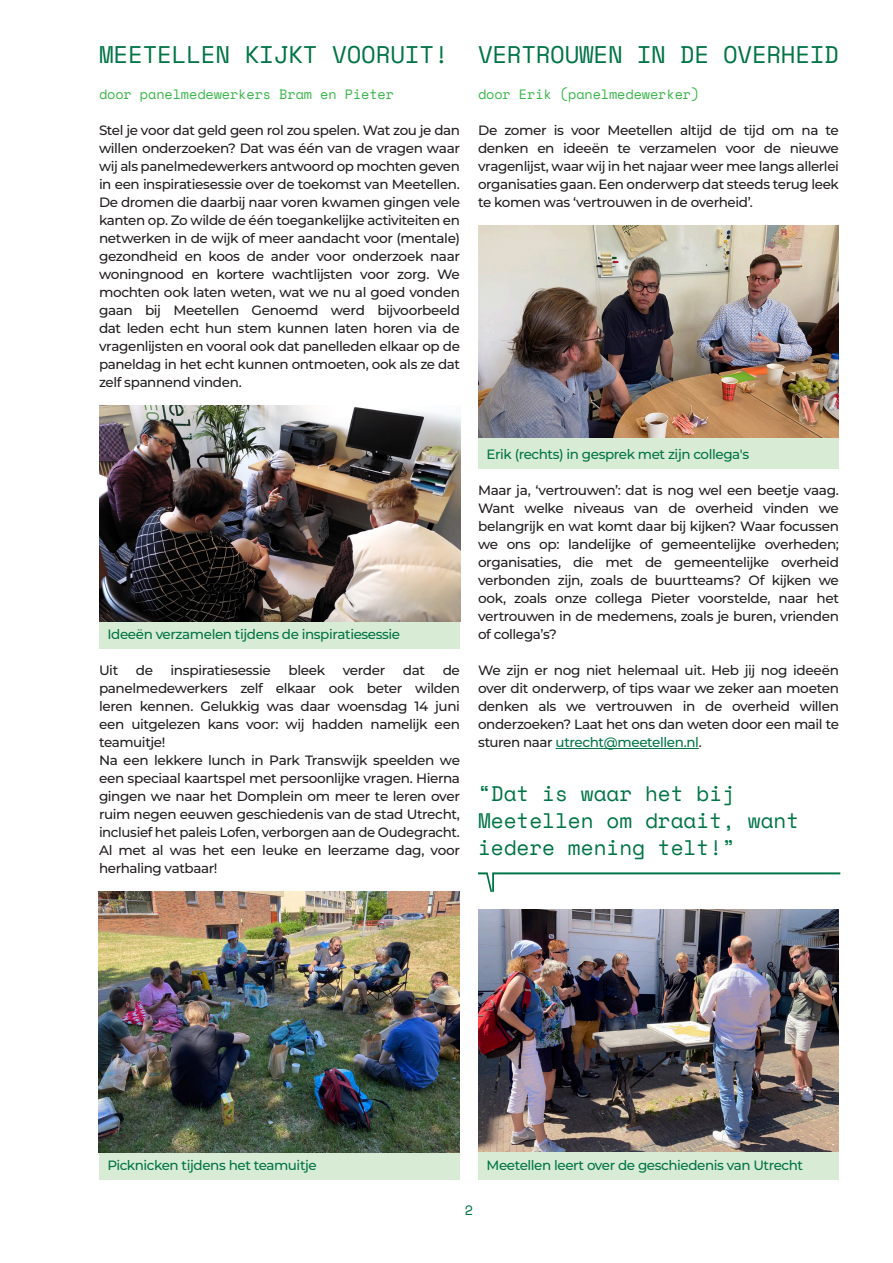
<style>
.page{position:relative;width:893px;height:1263px;background:#fff}
.page>*{position:absolute;margin:0;border:0;box-sizing:border-box;transform-origin:0 0}
.t1{font:24px "Space Mono";letter-spacing:-.005em;color:#017446}
.t2{font:21px/27px "Space Mono";color:#017446}
.Copy{font:500 13.5px/18px "Montserrat";letter-spacing:-.03em;color:#231f20;text-align:justify}
.Copy-2{font:500 13.5px "Montserrat";letter-spacing:-.03em;color:#017446}
.Credits{font:13.5px "Space Mono";letter-spacing:-.005em;color:#3ab54a}
.t3{font:13.5px "Space Mono";color:#017446}
.s1{color:#017446}
</style>
<div class="page">
<hr style="left:556px;top:748px;width:143px;height:1px;background:#017446">
<img style="left:478px;top:225px;width:361px;height:213px">
<img style="left:478px;top:909px;width:361px;height:243px">
<div style="left:99px;top:618px;width:361px;height:30px;background:#d8ebd4"></div>
<img style="left:99px;top:405px;width:361px;height:216px">
<div style="left:99px;top:1149px;width:361px;height:30px;background:#d8ebd4"></div>
<img style="left:99px;top:891px;width:361px;height:261px">
<div style="left:478px;top:1152px;width:361px;height:27px;background:#d8ebd4"></div>
<svg style="left:478px;top:872px;width:362px;height:20px"></svg>
<div style="left:478px;top:438px;width:361px;height:30px;background:#d8ebd4"></div>
<h1 class="t1" style="left:99px;top:37px;width:351px">MEETELLEN KIJKT VOORUIT!</h1>
<p class="Credits" style="left:99px;top:84px;width:297px">door panelmedewerkers Bram en Pieter</p>
<p class="Copy" style="left:99px;top:121px;width:362px">Stel je voor dat geld geen rol zou spelen. Wat zou je dan willen onderzoeken? Dat was één van de vragen waar wij als panelmedewerkers antwoord op mochten geven in een inspiratiesessie over de toekomst van Meetellen.<br>De dromen die daarbij naar voren kwamen gingen vele kanten op. Zo wilde de één toegankelijke activiteiten en netwerken in de wijk of meer aandacht voor (mentale) gezondheid en koos de ander voor onderzoek naar woningnood en kortere wachtlijsten voor zorg. We mochten ook laten weten, wat we nu al goed vonden gaan bij Meetellen Genoemd werd bijvoorbeeld dat leden echt hun stem kunnen laten horen via de vragenlijsten en vooral ook dat panelleden elkaar op de paneldag in het echt kunnen ontmoeten, ook als ze dat zelf spannend vinden.</p>
<h1 class="t1" style="left:478px;top:37px;width:362px">VERTROUWEN IN DE OVERHEID</h1>
<p class="Credits" style="left:478px;top:84px;width:223px">door Erik (panelmedewerker)</p>
<p class="Copy" style="left:478px;top:121px;width:362px">De zomer is voor Meetellen altijd de tijd om na te denken en ideeën te verzamelen voor de nieuwe vragenlijst, waar wij in het najaar weer mee langs allerlei organisaties gaan. Een onderwerp dat steeds terug leek te komen was ‘vertrouwen in de overheid’.</p>
<p class="Copy-2" style="left:108px;top:625px;width:294px">Ideeën verzamelen tijdens de inspiratiesessie</p>
<p class="Copy" style="left:99px;top:661px;width:21px">Uit</p>
<p class="Copy" style="left:136px;top:661px;width:19px">de</p>
<p class="Copy" style="left:171px;top:661px;width:102px">inspiratiesessie</p>
<p class="Copy" style="left:288px;top:661px;width:38px">bleek</p>
<p class="Copy" style="left:343px;top:661px;width:44px">verder</p>
<p class="Copy" style="left:403px;top:661px;width:24px">dat</p>
<p class="Copy" style="left:99px;top:661px;width:362px;text-indent:344px">de panelmedewerkers zelf elkaar ook beter wilden leren kennen. Gelukkig was daar woensdag 14 juni een uitgelezen kans voor: wij hadden namelijk een teamuitje!</p>
<p class="Copy" style="left:99px;top:751px;width:363px">Na een lekkere lunch in Park Transwijk speelden we een speciaal kaartspel met persoonlijke vragen. Hierna gingen we naar het Domplein om meer te leren over ruim negen eeuwen geschiedenis van de stad Utrecht, inclusief het paleis Lofen, verborgen aan de Oudegracht.<br>Al met al was het een leuke en leerzame dag, voor herhaling vatbaar!</p>
<p class="Copy-2" style="left:486px;top:445px;width:264px">Erik (rechts) in gesprek met zijn collega's</p>
<p class="Copy" style="left:478px;top:481px;width:362px">Maar ja, ‘vertrouwen’: dat is nog wel een beetje vaag.<br>Want welke niveaus van de overheid vinden we belangrijk en wat komt daar bij kijken? Waar focussen we ons op: landelijke of gemeentelijke overheden; organisaties, die met de gemeentelijke overheid verbonden zijn, zoals de buurtteams? Of kijken we ook, zoals onze collega Pieter voorstelde, naar het vertrouwen in de medemens, zoals je buren, vrienden of collega’s?</p>
<p class="Copy" style="left:478px;top:661px;width:362px">We zijn er nog niet helemaal uit. Heb jij nog ideeën over dit onderwerp, of tips waar we zeker aan moeten denken als we vertrouwen in de overheid willen onderzoeken? Laat het ons dan weten door een mail te sturen naar <span class="s1">utrecht@meetellen.nl</span>.</p>
<p class="t2" style="left:478px;top:779px;width:323px">“Dat is waar het bij<br>Meetellen om draait, want iedere mening telt!”</p>
<p class="Copy-2" style="left:107px;top:1156px;width:211px">Picknicken tijdens het teamuitje</p>
<p class="Copy-2" style="left:487px;top:1156px;width:318px">Meetellen leert over de geschiedenis van Utrecht</p>
<p class="t3" style="left:465px;top:1200px;width:10px">2</p>
</div>
